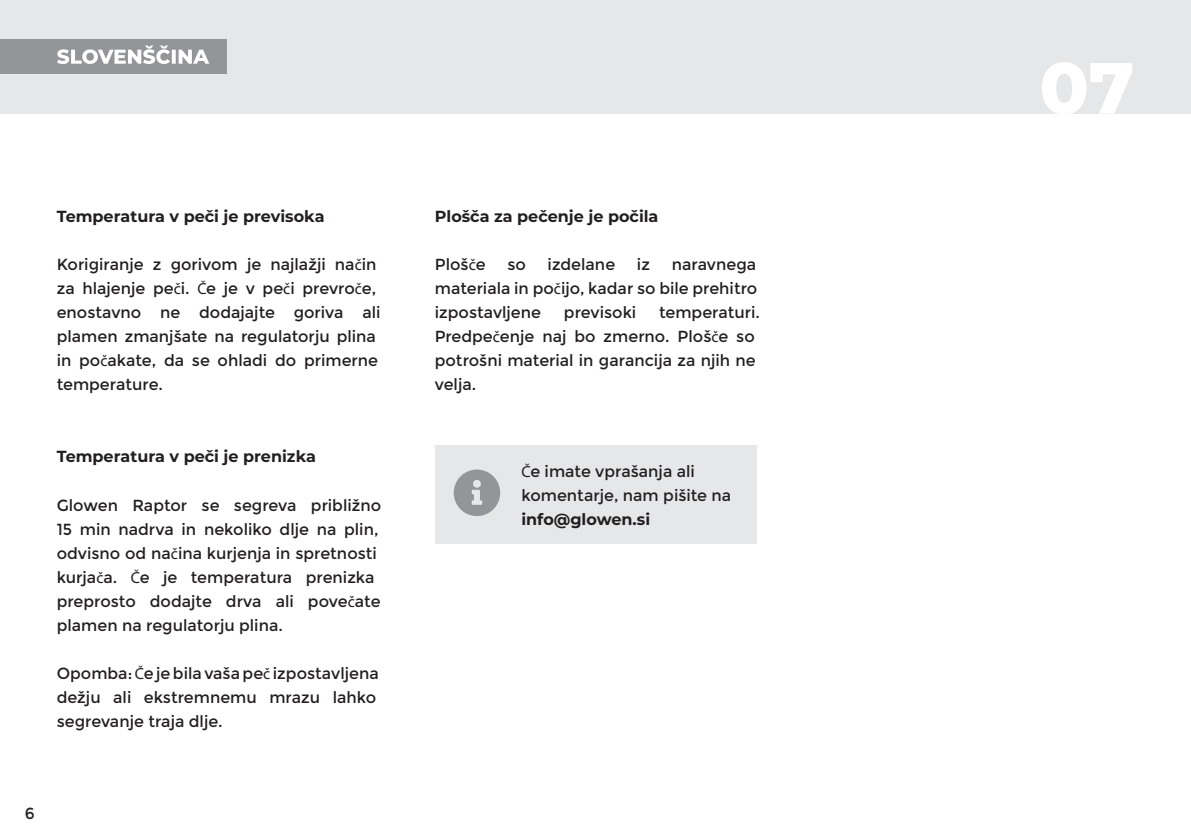
<style>
.page{position:relative;width:1191px;height:840px;background:#fff}
.page>*{position:absolute;margin:0;border:0;box-sizing:border-box;transform-origin:0 0}
.t1{font:800 72px "Montserrat";color:#fff}
.t2{font:16px/24px "Montserrat";color:#231f20}
.t3{font:700 16px "Montserrat";color:#231f20}
.s1{font-family:"Myriad Pro"}
</style>
<div class="page">
<div style="left:0;top:0;width:1191px;height:113px;background:#e6e7e9"></div>
<div style="left:0;top:39px;width:227px;height:35px;background:#939598"></div>
<svg style="left:57px;top:45px;width:152px;height:19px"></svg>
<div style="left:435px;top:445px;width:321px;height:98px;background:#e6e7e9"></div>
<svg style="left:454px;top:469px;width:46px;height:47px"></svg>
<p class="t3" style="left:57px;top:206px;width:269px">Temperatura v peči je previsoka</p>
<p class="t2" style="left:57px;top:252px;width:325px">Korigiranje z gorivom je najlažji na<span class="s1">č</span>in za hlajenje pe<span class="s1">č</span>i. <span class="s1">Č</span>e je v pe<span class="s1">č</span>i prevro<span class="s1">č</span>e, enostavno ne dodajajte goriva ali plamen zmanjšate na regulatorju plina in po<span class="s1">č</span>akate, da se ohladi do primerne temperature.</p>
<p class="t3" style="left:57px;top:446px;width:261px">Temperatura v peči je prenizka</p>
<p class="t2" style="left:57px;top:492px;width:326px">Glowen Raptor se segreva približno 15 min nadrva in nekoliko dlje na plin, odvisno od na<span class="s1">č</span>ina kurjenja in spretnosti kurja<span class="s1">č</span>a. <span class="s1">Č</span>e je temperatura prenizka preprosto dodajte drva ali pove<span class="s1">č</span>ate plamen na regulatorju plina.</p>
<p class="t2" style="left:57px;top:660px;width:323px">Opomba: <span class="s1">Č</span>e jebila vaša pe<span class="s1">č</span> izpostavljena dežju ali ekstremnemu mrazu lahko segrevanje traja dlje.</p>
<p class="t2" style="left:25px;top:800px;width:11px">6</p>
<p class="t3" style="left:435px;top:206px;width:225px">Plošča za pečenje je počila</p>
<p class="t2" style="left:435px;top:252px;width:52px">Ploš<span class="s1">č</span>e</p>
<p class="t2" style="left:507px;top:252px;width:20px">so</p>
<p class="t2" style="left:547px;top:252px;width:69px">izdelane</p>
<p class="t2" style="left:637px;top:252px;width:15px">iz</p>
<p class="t2" style="left:435px;top:252px;width:324px;text-align:justify;text-indent:237px">naravnega materiala in po<span class="s1">č</span>ijo, kadar so bile prehitro izpostavljene</p>
<p class="t2" style="left:435px;top:300px;width:327px;text-indent:224px">temperaturi.<br>Predpe<span class="s1">č</span>enje naj bo zmerno. Ploš<span class="s1">č</span>e so potrošni material in garancija za njih ne velja.</p>
<p class="t2" style="left:564px;top:300px;width:74px">previsoki</p>
<p class="t2" style="left:521px;top:459px;width:211px"><span class="s1">Č</span>e imate vprašanja ali komentarje, nam pišite na</p>
<p class="t3" style="left:521px;top:508px;width:130px">info@glowen.si</p>
<h1 class="t1" style="left:1039px;top:40px;width:96px">07</h1>
</div>
